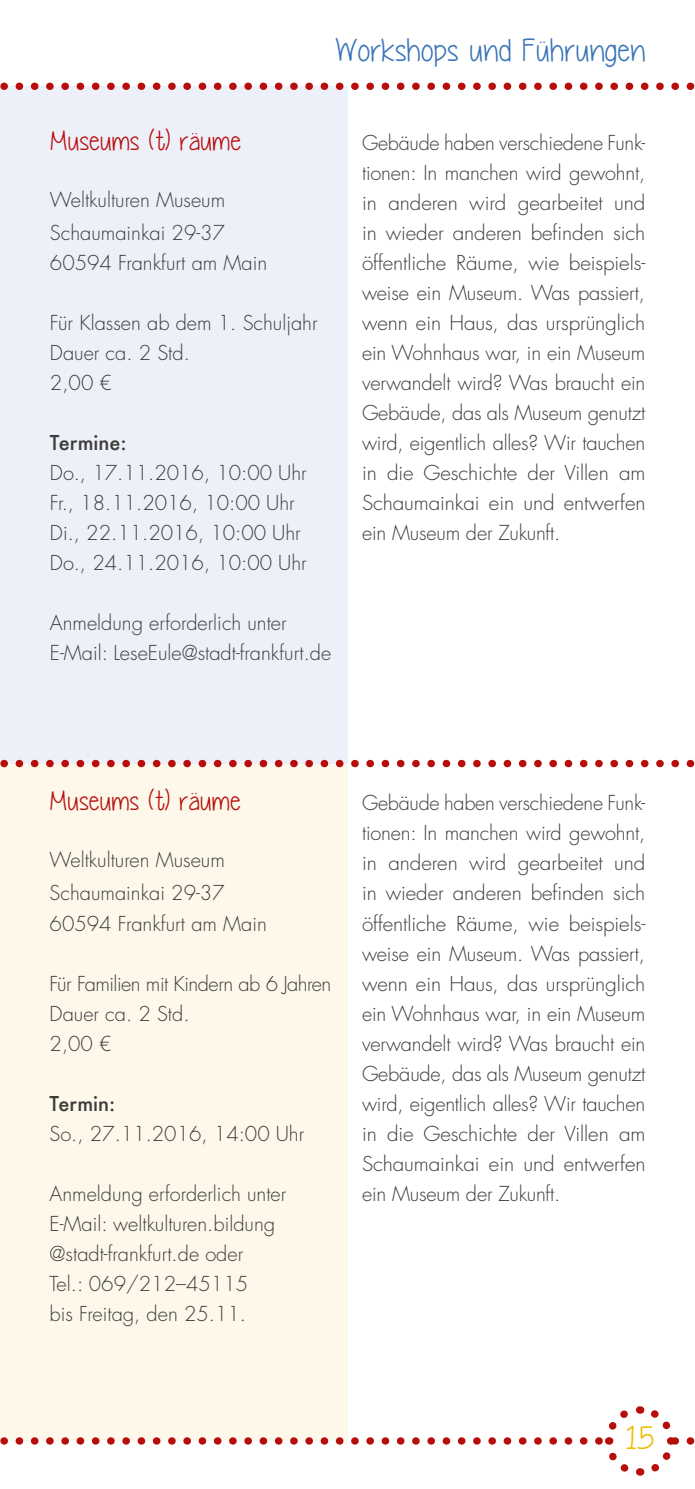
<style>
.page{position:relative;width:695px;height:1489px;background:#fff}
.page>*{position:absolute;margin:0;border:0;box-sizing:border-box;transform-origin:0 0}
.t1{font:32.5px "Yummy Cupcakes";letter-spacing:.02em;color:#3974b9}
.t2{font:32.5px "Yummy Cupcakes";color:#ebbd00}
.t3{font:27.5px "Yummy Cupcakes";letter-spacing:.02em;color:#b70e0c}
.t4{font:300 20px/30px "Futura LT Pro";color:#3c3c3b}
.t5{font:300 20px/30px "Futura LT Pro";letter-spacing:-.025em;color:#3c3c3b}
.t6{font:500 20px "Futura";color:#3c3c3b}
</style>
<div class="page">
<div style="left:0;top:763px;width:347px;height:677px;background:#fef8eb"></div>
<div style="left:0;top:86px;width:348px;height:677px;background:#eef0f9"></div>
<svg style="left:0;top:759px;width:695px;height:8px"></svg>
<svg style="left:0;top:83px;width:695px;height:7px"></svg>
<svg style="left:0;top:1401px;width:695px;height:75px"></svg>
<h1 class="t1" style="left:335px;top:33px;width:312px">Workshops und Führungen</h1>
<h2 class="t3" style="left:50px;top:126px;width:192px">Museums (t) räume</h2>
<p class="t4" style="left:50px;top:183px;width:177px;line-height:33px">Weltkulturen Museum<br>Schaumainkai 29-37</p>
<p class="t4" style="left:50px;top:248px;width:219px">60594 Frankfurt am Main</p>
<p class="t4" style="left:50px;top:308px;width:269px">Für Klassen ab dem 1. Schuljahr<br>Dauer ca. 2 Std.<br>2,00 €</p>
<p class="t6" style="left:50px;top:429px;width:78px">Termine:</p>
<p class="t4" style="left:50px;top:458px;width:258px">Do., 17.11.2016, 10:00 Uhr<br>Fr., 18.11.2016, 10:00 Uhr<br>Di., 22.11.2016, 10:00 Uhr<br>Do., 24.11.2016, 10:00 Uhr</p>
<p class="t4" style="left:50px;top:608px;width:283px">Anmeldung erforderlich unter<br>E-Mail: LeseEule@stadt-frankfurt.de</p>
<p class="t4" style="left:362px;top:128px;width:285px;text-align:justify">Gebäude haben verschiedene Funk&shy;tionen: In manchen wird gewohnt, in anderen wird gearbeitet und in wieder anderen befinden sich öffentliche Räume, wie beispiels&shy;weise ein Museum. Was passiert, wenn ein Haus, das ursprünglich ein Wohnhaus war, in ein Museum verwandelt wird? Was braucht ein Gebäude, das als Museum genutzt wird, eigentlich alles? Wir tauchen in die Geschichte der Villen am Schaumainkai ein und entwerfen ein Museum der Zukunft.</p>
<h2 class="t3" style="left:50px;top:786px;width:192px">Museums (t) räume</h2>
<p class="t4" style="left:50px;top:843px;width:177px;line-height:33px">Weltkulturen Museum<br>Schaumainkai 29-37</p>
<p class="t4" style="left:50px;top:908px;width:219px">60594 Frankfurt am Main</p>
<p class="t5" style="left:50px;top:968px;width:283px">Für Familien mit Kindern ab 6 Jahren<br>Dauer ca. 2 Std.<br>2,00 €</p>
<p class="t6" style="left:50px;top:1089px;width:67px">Termin:</p>
<p class="t4" style="left:50px;top:1118px;width:256px">So., 27.11.2016, 14:00 Uhr</p>
<p class="t4" style="left:50px;top:1178px;width:238px">Anmeldung erforderlich unter<br>E-Mail: weltkulturen.bildung @stadt-frankfurt.de oder<br>Tel.: 069/212–45115<br>bis Freitag, den 25.11.</p>
<p class="t4" style="left:362px;top:788px;width:285px;text-align:justify">Gebäude haben verschiedene Funk&shy;tionen: In manchen wird gewohnt, in anderen wird gearbeitet und in wieder anderen befinden sich öffentliche Räume, wie beispiels&shy;weise ein Museum. Was passiert, wenn ein Haus, das ursprünglich ein Wohnhaus war, in ein Museum verwandelt wird? Was braucht ein Gebäude, das als Museum genutzt wird, eigentlich alles? Wir tauchen in die Geschichte der Villen am Schaumainkai ein und entwerfen ein Museum der Zukunft.</p>
<h1 class="t2" style="left:623px;top:1419px;width:32px">15</h1>
</div>
